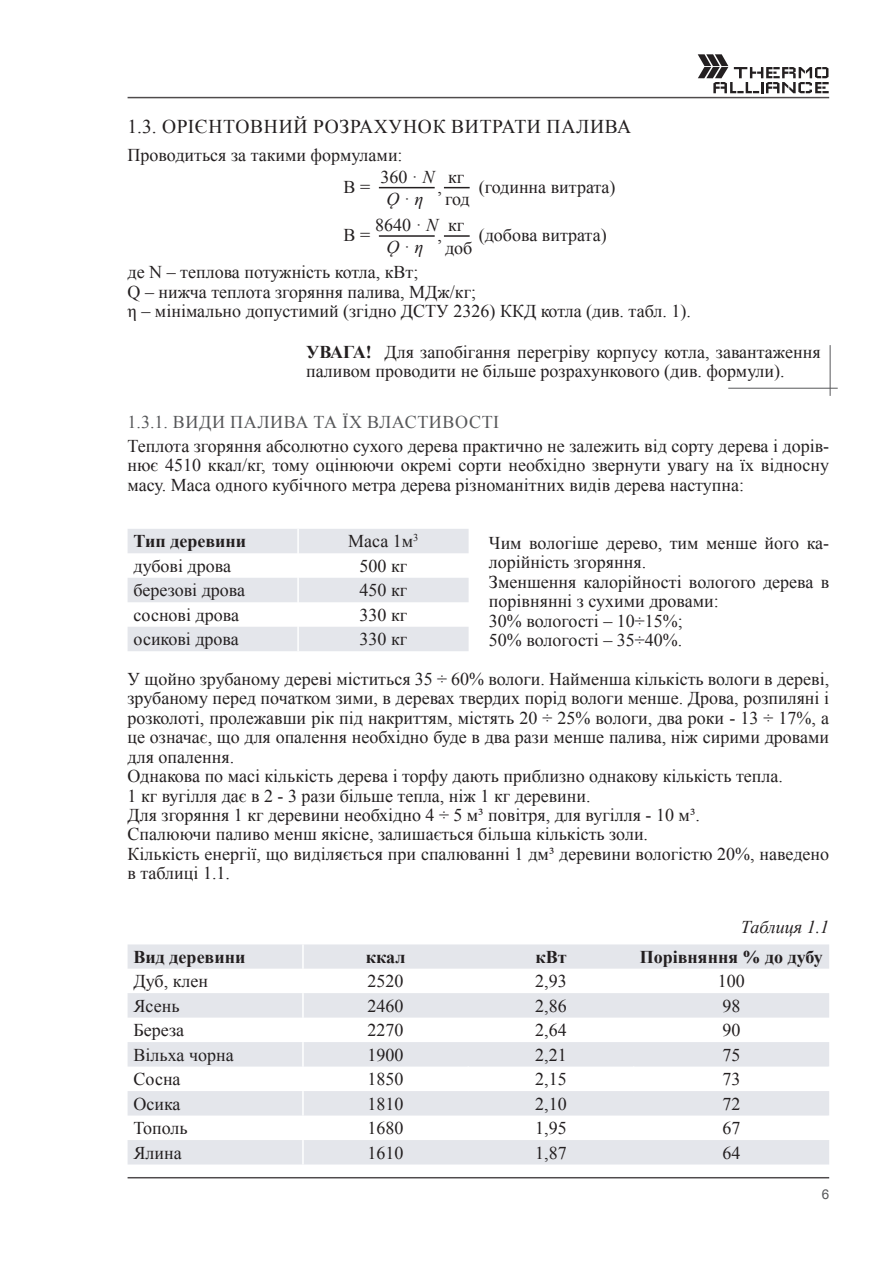
<style>
.page{position:relative;width:893px;height:1263px;background:#fff}
.page>*{position:absolute;margin:0;border:0;box-sizing:border-box;transform-origin:0 0}
.t1{font:19.5px "Times New Roman";letter-spacing:.035em;color:#231f20}
.t2{font:18px/19.5px "Times New Roman";color:#231f20}
.t3{font:700 18px "Times New Roman";color:#231f20}
.t4{font:18px "Times New Roman";letter-spacing:.035em;color:#57585a}
.t5{font:italic 18px "Times New Roman";color:#231f20}
.t6{font:13.5px "Arial";color:#57585a}
.s1{font-style:italic}
.s2{font-weight:700}
</style>
<div class="page">
<hr style="left:128px;top:97px;width:701px;height:1px;background:#231f20">
<hr style="left:128px;top:1177px;width:701px;height:1px;background:#231f20">
<svg style="left:698px;top:54px;width:131px;height:39px"></svg>
<hr style="left:830px;top:345px;width:1px;height:51px;background:#57585a">
<hr style="left:728px;top:388px;width:110px;height:1px;background:#57585a">
<svg style="left:128px;top:529px;width:341px;height:122px"></svg>
<hr style="left:297px;top:529px;width:2px;height:24px;background:#fff">
<hr style="left:297px;top:553px;width:2px;height:25px;background:#fff">
<hr style="left:297px;top:578px;width:2px;height:24px;background:#fff">
<hr style="left:297px;top:602px;width:2px;height:25px;background:#fff">
<hr style="left:297px;top:627px;width:2px;height:24px;background:#fff">
<svg style="left:128px;top:944px;width:701px;height:220px;fill:#e4e6eb"></svg>
<hr style="left:302px;top:944px;width:2px;height:25px;background:#fff">
<hr style="left:302px;top:969px;width:2px;height:24px;background:#fff">
<hr style="left:302px;top:993px;width:2px;height:24px;background:#fff">
<hr style="left:302px;top:1017px;width:2px;height:25px;background:#fff">
<hr style="left:302px;top:1042px;width:2px;height:24px;background:#fff">
<hr style="left:302px;top:1091px;width:2px;height:24px;background:#fff">
<hr style="left:302px;top:1140px;width:2px;height:24px;background:#fff">
<hr style="left:302px;top:1066px;width:2px;height:25px;background:#fff">
<hr style="left:467px;top:1066px;width:2px;height:25px;background:#fff">
<svg style="left:633px;top:1066px;width:1px;height:25px"></svg>
<hr style="left:828px;top:1066px;width:2px;height:25px;background:#fff">
<hr style="left:828px;top:1115px;width:2px;height:25px;background:#fff">
<hr style="left:379px;top:187px;width:56px;height:1px;background:#231f20">
<svg style="left:444px;top:187px;width:26px;height:1px"></svg>
<hr style="left:379px;top:235px;width:56px;height:2px;background:#231f20">
<hr style="left:444px;top:235px;width:26px;height:2px;background:#231f20">
<p class="t1" style="left:128px;top:113px;width:505px">1.3. ОРІЄНТОВНИЙ РОЗРАХУНОК ВИТРАТИ ПАЛИВА</p>
<p class="t2" style="left:128px;top:145px;width:277px">Проводиться за такими формулами:</p>
<p class="t2" style="left:344px;top:176px;width:28px">B =</p>
<p class="t2" style="left:404px;top:165px;width:32px;line-height:22px;text-indent:-24px">360 · <span class="s1">N </span>· <span class="s1">η</span></p>
<p class="t2" style="left:445px;top:165px;width:26px;line-height:22.5px">кг год</p>
<p class="t2" style="left:479px;top:177px;width:138px">(годинна витрата)</p>
<p class="t2" style="left:437px;top:176px;width:6px">,</p>
<p class="t2" style="left:344px;top:225px;width:28px">B =</p>
<p class="t2" style="left:404px;top:213px;width:36px;line-height:21.9px;text-indent:-29px">8640 · <span class="s1">N </span>· <span class="s1">η</span></p>
<p class="t2" style="left:445px;top:213px;width:29px;line-height:22.5px">кг доб</p>
<p class="t2" style="left:479px;top:225px;width:129px">(добова витрата)</p>
<p class="t2" style="left:437px;top:225px;width:6px">,</p>
<p class="t2" style="left:128px;top:262px;width:565px">де N – теплова потужність котла, кВт;<br>Q – нижча теплота згоряння палива, МДж/кг;<br>η – мінімально допустимий (згідно ДСТУ 2326) ККД котла (див. табл. 1).</p>
<p class="t2" style="left:306px;top:342px;width:516px"><span class="s2">УВАГА!</span> Для запобігання перегріву корпусу котла, завантаження паливом проводити не більше розрахункового (див. формули).</p>
<p class="t4" style="left:128px;top:409px;width:373px">1.3.1. ВИДИ ПАЛИВА ТА ЇХ ВЛАСТИВОСТІ</p>
<p class="t2" style="left:128px;top:436px;width:703px;text-align:justify">Теплота згоряння абсолютно сухого дерева практично не залежить від сорту дерева і дорів&shy;нює 4510 ккал/кг, тому оцінюючи окремі сорти необхідно звернути увагу на їх відносну масу. Маса одного кубічного метра дерева різноманітних видів дерева наступна:</p>
<p class="t3" style="left:134px;top:528px;width:114px">Тип деревини</p>
<p class="t2" style="left:348px;top:531px;width:72px">Маса 1м<sup>3</sup></p>
<p class="t2" style="left:134px;top:555px;width:99px">дубові дрова</p>
<p class="t2" style="left:359px;top:555px;width:49px">500 кг</p>
<p class="t2" style="left:134px;top:580px;width:113px">березові дрова</p>
<p class="t2" style="left:359px;top:580px;width:49px">450 кг</p>
<p class="t2" style="left:134px;top:604px;width:107px">соснові дрова</p>
<p class="t2" style="left:359px;top:604px;width:49px">330 кг</p>
<p class="t2" style="left:134px;top:629px;width:107px">осикові дрова</p>
<p class="t2" style="left:359px;top:629px;width:49px">330 кг</p>
<p class="t2" style="left:489px;top:532px;width:342px">Чим вологіше дерево, тим менше його ка&shy;лорійність згоряння.<br>Зменшення калорійності вологого дерева в порівнянні з сухими дровами:<br>30% вологості – 10÷15%;<br>50% вологості – 35÷40%.</p>
<p class="t2" style="left:128px;top:668px;width:703px">У щойно зрубаному дереві міститься 35 ÷ 60% вологи. Найменша кількість вологи в дереві, зрубаному перед початком зими, в деревах твердих порід вологи менше. Дрова, розпиляні і розколоті, пролежавши рік під накриттям, містять 20 ÷ 25% вологи, два роки - 13 ÷ 17%, а це означає, що для опалення необхідно буде в два рази менше палива, ніж сирими дровами для опалення.<br>Однакова по масі кількість дерева і торфу дають приблизно однакову кількість тепла.<br>1 кг вугілля дає в 2 - 3 рази більше тепла, ніж 1 кг деревини.<br>Для згоряння 1 кг деревини необхідно 4 ÷ 5 м³ повітря, для вугілля - 10 м³.<br>Спалюючи паливо менш якісне, залишається більша кількість золи.<br>Кількість енергії, що виділяється при спалюванні 1 дм³ деревини вологістю 20%, наведено в таблиці 1.1.</p>
<p class="t5" style="left:741px;top:914px;width:90px">Таблиця 1.1</p>
<p class="t3" style="left:134px;top:944px;width:113px">Вид деревини</p>
<p class="t3" style="left:366px;top:944px;width:41px">ккал</p>
<p class="t3" style="left:535px;top:944px;width:33px">кВт</p>
<p class="t3" style="left:640px;top:944px;width:185px">Порівняння % до дубу</p>
<p class="t2" style="left:134px;top:971px;width:76px">Дуб, клен</p>
<p class="t2" style="left:368px;top:971px;width:37px">2520</p>
<p class="t2" style="left:535px;top:971px;width:33px">2,93</p>
<p class="t2" style="left:718px;top:971px;width:28px">100</p>
<p class="t2" style="left:134px;top:995px;width:48px">Ясень</p>
<p class="t2" style="left:368px;top:995px;width:37px">2460</p>
<p class="t2" style="left:535px;top:995px;width:33px">2,86</p>
<p class="t2" style="left:722px;top:995px;width:19px">98</p>
<p class="t2" style="left:134px;top:1020px;width:52px">Береза</p>
<p class="t2" style="left:368px;top:1020px;width:37px">2270</p>
<p class="t2" style="left:535px;top:1020px;width:33px">2,64</p>
<p class="t2" style="left:722px;top:1020px;width:19px">90</p>
<p class="t2" style="left:134px;top:1044px;width:102px">Вільха чорна</p>
<p class="t2" style="left:368px;top:1044px;width:37px">1900</p>
<p class="t2" style="left:535px;top:1044px;width:33px">2,21</p>
<p class="t2" style="left:722px;top:1044px;width:19px">75</p>
<p class="t2" style="left:134px;top:1069px;width:49px">Сосна</p>
<p class="t2" style="left:368px;top:1069px;width:37px">1850</p>
<p class="t2" style="left:535px;top:1069px;width:33px">2,15</p>
<p class="t2" style="left:722px;top:1069px;width:19px">73</p>
<p class="t2" style="left:134px;top:1093px;width:49px">Осика</p>
<p class="t2" style="left:368px;top:1093px;width:37px">1810</p>
<p class="t2" style="left:535px;top:1093px;width:33px">2,10</p>
<p class="t2" style="left:722px;top:1093px;width:19px">72</p>
<p class="t2" style="left:134px;top:1118px;width:56px">Тополь</p>
<p class="t2" style="left:368px;top:1118px;width:37px">1680</p>
<p class="t2" style="left:535px;top:1118px;width:33px">1,95</p>
<p class="t2" style="left:722px;top:1118px;width:19px">67</p>
<p class="t2" style="left:134px;top:1142px;width:50px">Ялина</p>
<p class="t2" style="left:368px;top:1142px;width:37px">1610</p>
<p class="t2" style="left:535px;top:1142px;width:33px">1,87</p>
<p class="t2" style="left:722px;top:1142px;width:19px">64</p>
<p class="t6" style="left:822px;top:1185px;width:9px">6</p>
</div>
